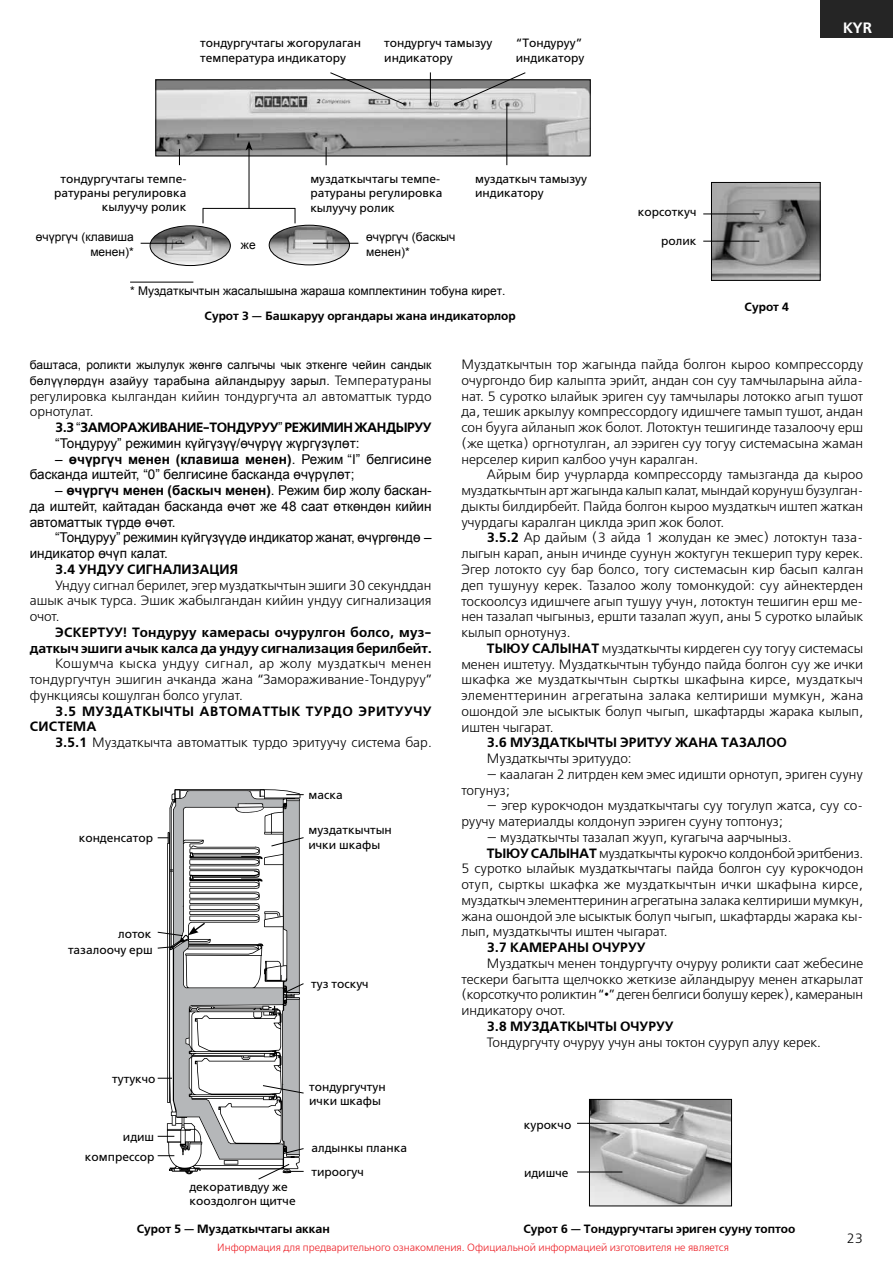
<style>
.page{position:relative;width:893px;height:1263px;background:#fff}
.page>*{position:absolute;margin:0;border:0;box-sizing:border-box;transform-origin:0 0}
.t1{font:15px "Free Set Demi Bold C";color:#fff}
.t2{font:13.5px/15.8px "Free Set Light C";color:#000;text-align:justify}
.t3{font:13.5px/15.8px "Arial";color:#000}
.t4{font:13.5px/15.8px "Free Set Demi Bold C";color:#000;text-align:right}
.t5{font:13.5px "Free Set Light C";letter-spacing:.02em;color:#000}
.t6{font:13.5px/15.8px "Free Set Demi Bold C";letter-spacing:.035em;color:#000}
.t7{font:13.5px "Free Set Demi Bold C";letter-spacing:-.03em;color:#000}
.t8{font:12px/14.4px "Free Set C";color:#000}
.t9{font:12px/14.4px "Arial";color:#000}
.t10{font:12px "Free Set Demi Bold C";color:#000}
.t11{font:10.5px "Free Set Light C";color:#ed1d24}
.s1{font-family:"Free Set Light C";font-size:13.5px}
.s2{font-family:"Arial"}
.s3{font-weight:700}
.s4{font-family:"Free Set Demi Bold C"}
</style>
<div class="page">
<div style="left:821px;top:0;width:72px;height:38px;background:#252525"></div>
<img style="left:591px;top:1101px;width:139px;height:103px">
<div style="left:589px;top:1099px;width:143px;height:107px;border:1px solid #000"></div>
<hr style="left:577px;top:1123px;width:92px;height:1px;background:#000">
<hr style="left:577px;top:1171px;width:45px;height:1px;background:#000">
<img style="left:157px;top:82px;width:432px;height:72px">
<svg style="left:326px;top:147px;width:1px;height:18px"></svg>
<hr style="left:506px;top:105px;width:1px;height:60px;background:#000">
<hr style="left:430px;top:72px;width:1px;height:33px;background:#000">
<svg style="left:330px;top:72px;width:76px;height:33px"></svg>
<svg style="left:453px;top:72px;width:73px;height:33px"></svg>
<svg style="left:179px;top:149px;width:1px;height:16px"></svg>
<svg style="left:157px;top:791px;width:147px;height:389px"></svg>
<img style="left:713px;top:184px;width:106px;height:95px">
<div style="left:711px;top:182px;width:110px;height:99px;border:1px solid #000"></div>
<hr style="left:703px;top:241px;width:56px;height:1px;background:#000">
<hr style="left:703px;top:214px;width:56px;height:1px;background:#000">
<img style="left:150px;top:227px;width:80px;height:39px">
<div style="left:150px;top:225px;width:81px;height:41px;border:1px solid #000;border-radius:50%"></div>
<img style="left:269px;top:225px;width:80px;height:40px">
<div style="left:269px;top:225px;width:81px;height:40px;border:1px solid #000;border-radius:50%"></div>
<hr style="left:141px;top:243px;width:43px;height:1px;background:#000">
<hr style="left:313px;top:243px;width:45px;height:1px;background:#000">
<hr style="left:203px;top:208px;width:92px;height:1px;background:#000">
<hr style="left:249px;top:148px;width:1px;height:61px;background:#000">
<svg style="left:246px;top:141px;width:6px;height:9px"></svg>
<svg style="left:203px;top:208px;width:1px;height:15px"></svg>
<svg style="left:295px;top:208px;width:1px;height:15px"></svg>
<hr style="left:130px;top:282px;width:63px;height:1px;background:#000">
<p class="t8" style="left:200px;top:36px;width:162px">тондургучтагы жогорулаган температура индикатору</p>
<p class="t8" style="left:384px;top:36px;width:110px">тондургуч тамызуу индикатору</p>
<p class="t8" style="left:516px;top:36px;width:70px">“Тондуруу” индикатору</p>
<p class="t8" style="left:54px;top:171px;width:134px;text-align:right">тондургучтагы темпе&shy;ратураны регулировка кылуучу ролик</p>
<p class="t8" style="left:310px;top:172px;width:134px">муздаткычтагы темпе&shy;ратураны регулировка кылуучу ролик</p>
<p class="t8" style="left:475px;top:171px;width:113px">муздаткыч тамызуу индикатору</p>
<p class="t9" style="left:366px;top:230px;width:91px">өчүргүч (баскыч менен)*</p>
<p class="t9" style="left:130px;top:284px;width:377px">* Муздаткычтын жасалышына жараша комплектинин тобуна кирет.</p>
<p class="t9" style="left:36px;top:230px;width:99px;text-align:right">өчүргүч (клавиша менен)*</p>
<p class="t9" style="left:241px;top:237px;width:16px">же</p>
<p class="t10" style="left:205px;top:309px;width:313px">Сурот 3 — Башкаруу органдары жана индикаторлор</p>
<p class="t8" style="left:638px;top:204px;width:60px">корсоткуч</p>
<p class="t8" style="left:661px;top:234px;width:37px">ролик</p>
<p class="t10" style="left:745px;top:300px;width:46px">Сурот 4</p>
<p class="t1" style="left:843px;top:19px;width:30px">KYR</p>
<p class="t9" style="left:30px;top:357px;width:403px;line-height:15.8px">баштаса, роликти жылулук жөнгө салгычы чык эткенге чейин сандык бөлүүлөрдүн азайуу тарабына айландыруу зарыл. <span class="s1">Температураны</span></p>
<p class="t2" style="left:30px;top:389px;width:403px">регулировка кылгандан кийин тондургучта ал автоматтык турдо орнотулат.</p>
<p class="t7" style="left:55px;top:420px;width:378px">3.3 <span class="s2">“</span>ЗАМОРАЖИВАНИЕ-ТОНДУРУУ<span class="s2">”</span> РЕЖИМИН ЖАНДЫРУУ</p>
<p class="t3" style="left:55px;top:435px;width:306px">“Тоңдуруу” режимин күйгүзүү/өчүрүү жүргүзүлөт:</p>
<p class="t3" style="left:30px;top:451px;width:403px;text-indent:26px">– <span class="s3">өчүргүч менен (клавиша менен)</span>. Режим “I” белгисине басканда иштейт, “0” белгисине басканда өчүрүлөт;</p>
<p class="t3" style="left:30px;top:483px;width:403px;text-align:justify;text-indent:26px">– <span class="s3">өчүргүч менен (баскыч менен)</span>. Режим бир жолу баскан&shy;да иштейт, кайтадан басканда өчөт же 48 саат өткөндөн кийин автоматтык түрдө өчөт.</p>
<p class="t3" style="left:30px;top:530px;width:403px;text-indent:26px">“Тоңдуруу” режимин күйгүзүүдө индикатор жанат, өчүргөндө – индикатор өчүп калат.</p>
<p class="t4" style="left:55px;top:562px;width:184px">3.4 УНДУУ СИГНАЛИЗАЦИЯ</p>
<p class="t2" style="left:30px;top:578px;width:403px;text-indent:26px">Ундуу сигнал берилет, эгер муздаткычтын эшиги 30 секунддан ашык ачык турса. Эшик жабылгандан кийин ундуу сигнализация очот.</p>
<p class="t4" style="left:30px;top:625px;width:403px">ЭСКЕРТУУ! Тондуруу камерасы очурулгон болсо, муз&shy;даткыч эшиги ачык калса да ундуу сигнализация берилбейт.</p>
<p class="t2" style="left:30px;top:656px;width:404px;text-indent:26px">Кошумча кыска ундуу сигнал, ар жолу муздаткыч менен тондургучтун эшигин ачканда жана “Замораживание-Тондуруу” функциясы кошулган болсо угулат.</p>
<p class="t6" style="left:30px;top:704px;width:403px;text-indent:26px">3.5 МУЗДАТКЫЧТЫ АВТОМАТТЫК ТУРДО ЭРИТУУЧУ<br>СИСТЕМА</p>
<p class="t2" style="left:55px;top:735px;width:378px"><span class="s4">3.5.1</span> Муздаткычта автоматтык турдо эритуучу система бар.</p>
<p class="t8" style="left:79px;top:831px;width:76px">конденсатор</p>
<p class="t8" style="left:118px;top:927px;width:35px">лоток</p>
<p class="t8" style="left:68px;top:943px;width:86px">тазалоочу ерш</p>
<p class="t8" style="left:112px;top:1071px;width:45px">тутукчо</p>
<p class="t8" style="left:123px;top:1130px;width:33px">идиш</p>
<p class="t8" style="left:85px;top:1149px;width:71px">компрессор</p>
<p class="t8" style="left:308px;top:788px;width:36px">маска</p>
<p class="t8" style="left:308px;top:823px;width:85px">муздаткычтын ички шкафы</p>
<p class="t8" style="left:311px;top:977px;width:59px">туз тоскуч</p>
<p class="t8" style="left:190px;top:1179px;width:108px">декоративдуу же кооздолгон щитче</p>
<p class="t8" style="left:309px;top:1079px;width:78px">тондургучтун ички шкафы</p>
<p class="t8" style="left:311px;top:1140px;width:97px">алдынкы планка</p>
<p class="t8" style="left:311px;top:1165px;width:54px">тироогуч</p>
<p class="t2" style="left:461px;top:357px;width:403px">Муздаткычтын тор жагында пайда болгон кыроо компрессорду очургондо бир калыпта эрийт, андан сон суу тамчыларына айла&shy;нат. 5 суротко ылайык эриген суу тамчылары лотокко агып тушот да, тешик аркылуу компрессордогу идишчеге тамып тушот, андан сон бууга айланып жок болот. Лотоктун тешигинде тазалоочу ерш (же щетка) оргнотулган, ал ээриген суу тогуу системасына жаман нерселер кирип калбоо учун каралган.</p>
<p class="t2" style="left:461px;top:468px;width:403px;text-indent:26px">Айрым бир учурларда компрессорду тамызганда да кыроо муздаткычтын арт жагында калып калат, мындай корунуш бузулган&shy;дыкты билдирбейт. Пайда болгон кыроо муздаткыч иштеп жаткан учурдагы каралган циклда эрип жок болот.</p>
<p class="t2" style="left:461px;top:531px;width:403px;text-indent:26px"><span class="s4">3.5.2</span> Ар дайым (3 айда 1 жолудан ке эмес) лотоктун таза&shy;лыгын карап, анын ичинде суунун жоктугун текшерип туру керек.<br>Эгер лотокто суу бар болсо, тогу системасын кир басып калган деп тушунуу керек. Тазалоо жолу томонкудой: суу айнектерден тоскоолсуз идишчеге агып тушуу учун, лотоктун тешигин ерш ме&shy;нен тазалап чыгыныз, ершти тазалап жууп, аны 5 суротко ылайык кылып орнотунуз.</p>
<p class="t2" style="left:461px;top:641px;width:403px;text-indent:26px"><span class="s4">ТЫЮУ САЛЫНАТ</span> муздаткычты кирдеген суу тогуу системасы менен иштетуу. Муздаткычтын тубундо пайда болгон суу же ички шкафка же муздаткычтын сырткы шкафына кирсе, муздаткыч элементтеринин агрегатына залака келтириши мумкун, жана ошондой эле ысыктык болуп чыгып, шкафтарды жарака кылып, иштен чыгарат.</p>
<p class="t4" style="left:487px;top:735px;width:302px">3.6 МУЗДАТКЫЧТЫ ЭРИТУУ ЖАНА ТАЗАЛОО</p>
<p class="t2" style="left:487px;top:751px;width:146px">Муздаткычты эритуудо:</p>
<p class="t2" style="left:461px;top:767px;width:403px;text-indent:26px">— каалаган 2 литрден кем эмес идишти орнотуп, эриген сууну тогунуз;</p>
<p class="t2" style="left:461px;top:798px;width:403px;text-indent:26px">— эгер курокчодон муздаткычтагы суу тогулуп жатса, суу со&shy;руучу материалды колдонуп ээриген сууну топтонуз;</p>
<p class="t2" style="left:487px;top:830px;width:306px">— муздаткычты тазалап жууп, кугагыча аарчыныз.</p>
<p class="t2" style="left:487px;top:846px;width:378px"><span class="s4">ТЫЮУ САЛЫНАТ</span> муздаткычты курокчо колдонбой эритбениз.</p>
<p class="t2" style="left:461px;top:861px;width:403px">5 суротко ылайык муздаткычтагы пайда болгон суу курокчодон</p>
<p class="t5" style="left:461px;top:877px;width:403px">отуп, сырткы шкафка же муздаткычтын ички шкафына кирсе,</p>
<p class="t2" style="left:461px;top:893px;width:403px">муздаткыч элементтеринин агрегатына залака келтириши мумкун,</p>
<p class="t2" style="left:461px;top:909px;width:403px">жана ошондой эле ысыктык болуп чыгып, шкафтарды жарака кы-</p>
<p class="t2" style="left:461px;top:924px;width:208px">лып, муздаткычты иштен чыгарат.</p>
<p class="t4" style="left:487px;top:940px;width:160px">3.7 КАМЕРАНЫ ОЧУРУУ</p>
<p class="t2" style="left:461px;top:956px;width:403px;text-indent:26px">Муздаткыч менен тондургучту очуруу роликти саат жебесине тескери багытта щелчокко жеткизе айландыруу менен аткарылат (корсоткучто роликтин “•” деген белгиси болушу керек), камеранын индикатору очот.</p>
<p class="t4" style="left:487px;top:1019px;width:188px">3.8 МУЗДАТКЫЧТЫ ОЧУРУУ</p>
<p class="t2" style="left:487px;top:1035px;width:336px">Тондургучту очуруу учун аны токтон сууруп алуу керек.</p>
<p class="t8" style="left:524px;top:1117px;width:49px">курокчо</p>
<p class="t8" style="left:524px;top:1165px;width:46px">идишче</p>
<p class="t10" style="left:137px;top:1222px;width:195px">Сурот 5 — Муздаткычтагы аккан</p>
<p class="t10" style="left:523px;top:1222px;width:274px">Сурот 6 — Тондургучтагы эриген сууну топтоо</p>
<p class="t11" style="left:217px;top:1242px;width:513px">Информация для предварительного ознакомления. Официальной информацией изготовителя не является</p>
<p class="t2" style="left:847px;top:1231px;width:18px">23</p>
</div>
